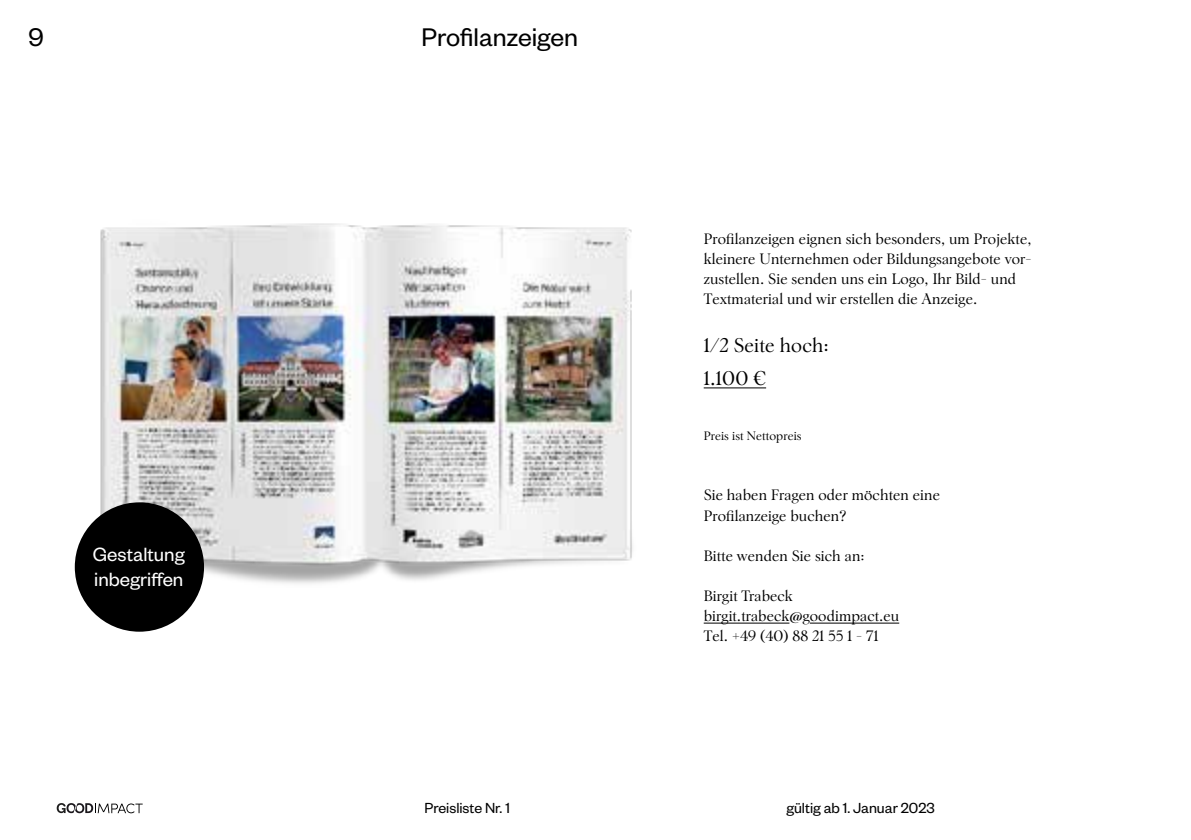
<style>
.page{position:relative;width:1191px;height:840px;background:#fff}
.page>*{position:absolute;margin:0;border:0;box-sizing:border-box;transform-origin:0 0}
.t1{font:28px "Founders Grotesk";color:#000}
.t2{font:21px/25.2px "Founders Grotesk";color:#fff}
.t3{font:21px/33.6px "Pondre";letter-spacing:.01em;color:#000}
.t4{font:16px/20px "Pondre";letter-spacing:.01em;color:#000}
.t5{font:16px "Founders Grotesk";color:#000}
.t6{font:13px "Pondre";letter-spacing:.01em;color:#000}
</style>
<div class="page">
<img style="left:79px;top:223px;width:554px;height:364px">
<hr style="left:703px;top:387px;width:63px;height:1px;background:#000">
<hr style="left:703px;top:622px;width:86px;height:1px;background:#000">
<hr style="left:810px;top:622px;width:89px;height:1px;background:#000">
<div style="left:75px;top:502px;width:129px;height:129px;background:#000;border-radius:50%"></div>
<svg style="left:57px;top:803px;width:86px;height:9px"></svg>
<h1 class="t1" style="left:28px;top:20px;width:17px">9</h1>
<h2 class="t2" style="left:93px;top:540px;width:93px">Gestaltung inbegriffen</h2>
<h1 class="t1" style="left:421px;top:20px;width:158px">Profilanzeigen</h1>
<p class="t4" style="left:703px;top:229px;width:329px">Profilanzeigen eignen sich besonders, um Projekte, kleinere Unternehmen oder Bildungsangebote vor&shy;zustellen. Sie senden uns ein Logo, Ihr Bild- und Textmaterial und wir erstellen die Anzeige.</p>
<h2 class="t3" style="left:703px;top:328px;width:127px">1/2 Seite hoch:<br>1.100 €</h2>
<p class="t6" style="left:703px;top:429px;width:99px">Preis ist Nettopreis</p>
<p class="t4" style="left:703px;top:485px;width:238px">Sie haben Fragen oder möchten eine<br>Profilanzeige buchen?</p>
<p class="t4" style="left:703px;top:545px;width:162px">Bitte wenden Sie sich an:</p>
<p class="t4" style="left:703px;top:585px;width:197px">Birgit Trabeck birgit.trabeck@goodimpact.eu<br>Tel. +49 (40) 88 21 55 1 - 71</p>
<p class="t5" style="left:424px;top:797px;width:87px">Preisliste Nr. 1</p>
<p class="t5" style="left:786px;top:797px;width:150px">gültig ab 1. Januar 2023</p>
</div>
